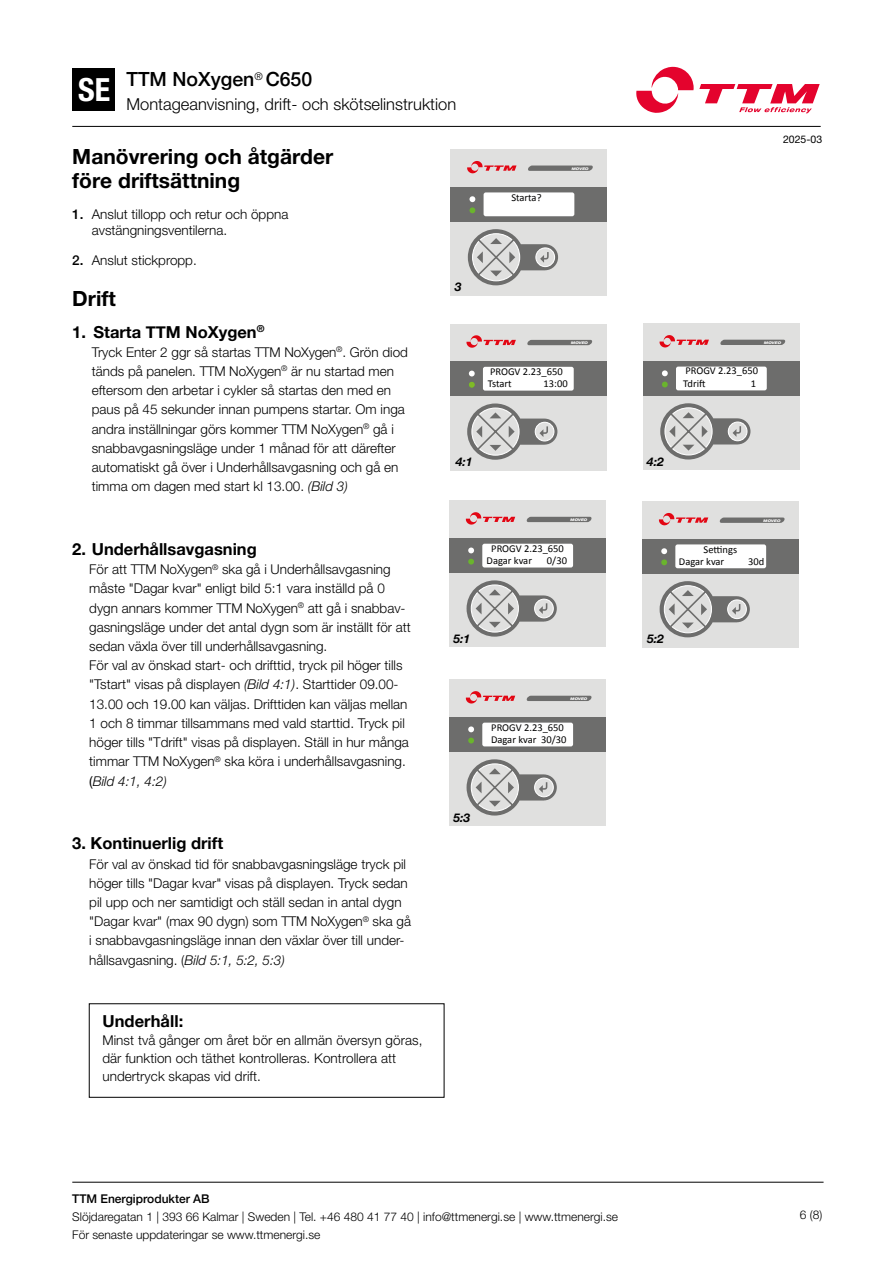
<style>
.page{position:relative;width:893px;height:1263px;background:#fff}
.page>*{position:absolute;margin:0;border:0;box-sizing:border-box;transform-origin:0 0}
.t1{font:700 condensed 31.95px "Helvetica Neue LT Pro";color:#fff}
.t2{font:700 21px/24px "Helvetica Neue LT Pro";color:#000}
.t3{font:500 19.5px "Helvetica Neue";color:#000}
.t4{font:700 16.5px "Helvetica Neue";color:#000}
.t5{font:300 16.5px "Helvetica Neue LT Pro";color:#000}
.t6{font:300 13.5px/19.2px "Helvetica Neue LT Pro";color:#000}
.t7{font:300 12px/17.7px "Helvetica Neue LT Pro";color:#000}
.t8{font:500 12px "Helvetica Neue";color:#000}
.t9{font:italic 700 12px "Helvetica Neue LT Pro";color:#000}
.t10{font:300 12px "Helvetica Neue LT Pro";color:#000}
.t11{font:10.5px/12.6px "Calibri";color:#000}
.t12{font:10.5px "Helvetica Neue LT Pro";color:#000}
.t13{font:italic 800 expanded 3.6px "Helvetica Neue LT Pro";color:#fff}
.s1{font-family:"Helvetica Neue";font-weight:500}
.s2{font-style:italic}
.s3{font-weight:400}
</style>
<div class="page">
<div style="left:73px;top:68px;width:42px;height:43px;background:#000"></div>
<div style="left:89px;top:1003px;width:355px;height:95px;border:1px solid #000"></div>
<div style="left:450px;top:324px;width:156px;height:146px;background:#e0e0df"></div>
<div style="left:450px;top:362px;width:156px;height:34px;background:#6d6d6c"></div>
<svg style="left:469px;top:371px;width:6px;height:5px"></svg>
<div style="left:483px;top:367px;width:91px;height:24px;background:#fff;border-radius:2px"></div>
<svg style="left:466px;top:335px;width:50px;height:13px"></svg>
<svg style="left:527px;top:340px;width:66px;height:5px"></svg>
<svg style="left:467px;top:403px;width:90px;height:57px"></svg>
<svg style="left:469px;top:382px;width:6px;height:6px"></svg>
<div style="left:642px;top:501px;width:157px;height:147px;background:#e0e0df"></div>
<div style="left:642px;top:539px;width:157px;height:34px;background:#6d6d6c"></div>
<svg style="left:661px;top:548px;width:6px;height:17px"></svg>
<div style="left:675px;top:544px;width:91px;height:24px;background:#fff;border-radius:2px"></div>
<svg style="left:659px;top:513px;width:49px;height:12px"></svg>
<svg style="left:719px;top:517px;width:66px;height:6px"></svg>
<svg style="left:660px;top:581px;width:90px;height:56px"></svg>
<div style="left:449px;top:501px;width:157px;height:146px;background:#e0e0df"></div>
<div style="left:449px;top:539px;width:157px;height:34px;background:#6d6d6c"></div>
<svg style="left:468px;top:559px;width:6px;height:5px"></svg>
<svg style="left:468px;top:547px;width:6px;height:6px"></svg>
<div style="left:482px;top:544px;width:91px;height:23px;background:#fff;border-radius:2px"></div>
<svg style="left:466px;top:512px;width:49px;height:13px"></svg>
<svg style="left:526px;top:517px;width:66px;height:5px"></svg>
<svg style="left:467px;top:580px;width:90px;height:57px"></svg>
<div style="left:449px;top:679px;width:157px;height:147px;background:#e0e0df"></div>
<div style="left:449px;top:717px;width:157px;height:35px;background:#6d6d6c"></div>
<svg style="left:468px;top:738px;width:6px;height:5px"></svg>
<svg style="left:468px;top:726px;width:6px;height:6px"></svg>
<div style="left:482px;top:723px;width:91px;height:23px;background:#fff;border-radius:2px"></div>
<svg style="left:466px;top:691px;width:49px;height:12px"></svg>
<svg style="left:526px;top:696px;width:66px;height:5px"></svg>
<svg style="left:467px;top:759px;width:90px;height:56px"></svg>
<div style="left:451px;top:149px;width:156px;height:147px;background:#e0e0df"></div>
<div style="left:451px;top:187px;width:156px;height:34px;background:#6d6d6c"></div>
<svg style="left:469px;top:196px;width:6px;height:17px"></svg>
<div style="left:484px;top:192px;width:90px;height:24px;background:#fff;border-radius:2px"></div>
<svg style="left:467px;top:161px;width:49px;height:12px"></svg>
<svg style="left:528px;top:166px;width:65px;height:5px"></svg>
<svg style="left:468px;top:229px;width:90px;height:56px"></svg>
<div style="left:643px;top:323px;width:156px;height:147px;background:#e0e0df"></div>
<div style="left:643px;top:361px;width:156px;height:35px;background:#6d6d6c"></div>
<svg style="left:662px;top:382px;width:6px;height:5px"></svg>
<svg style="left:662px;top:370px;width:6px;height:6px"></svg>
<div style="left:676px;top:367px;width:91px;height:23px;background:#fff;border-radius:2px"></div>
<svg style="left:659px;top:335px;width:50px;height:12px"></svg>
<svg style="left:720px;top:340px;width:66px;height:5px"></svg>
<svg style="left:660px;top:403px;width:90px;height:56px"></svg>
<svg style="left:636px;top:67px;width:184px;height:46px"></svg>
<hr style="left:72px;top:126px;width:749px;height:1px;background:#000">
<hr style="left:72px;top:1182px;width:752px;height:1px;background:#000">
<h1 class="t1" style="left:78px;top:70px;width:33px">SE</h1>
<h3 class="t3" style="left:126px;top:63px;width:187px">TTM NoXygen<sup>®</sup> C650</h3>
<p class="t5" style="left:126px;top:94px;width:331px">Montageanvisning, drift- och skötselinstruktion</p>
<h2 class="t2" style="left:72px;top:144px;width:262px">Manövrering och åtgärder före driftsättning</h2>
<p class="t6" style="left:92px;top:205px;width:198px;line-height:16.5px;text-indent:-19px"><span class="s1">1.</span> Anslut tillopp och retur och öppna avstängningsventilerna.</p>
<p class="t6" style="left:72px;top:250px;width:126px"><span class="s1">2.</span> Anslut stickpropp.</p>
<h2 class="t2" style="left:72px;top:286px;width:45px">Drift</h2>
<p class="t4" style="left:72px;top:319px;width:194px">1. Starta TTM NoXygen<sup>®</sup></p>
<p class="t6" style="left:92px;top:342px;width:318px">Tryck Enter 2 ggr så startas TTM NoXygen<sup>®</sup>. Grön diod tänds på panelen. TTM NoXygen<sup>®</sup> är nu startad men eftersom den arbetar i cykler så startas den med en paus på 45 sekunder innan pumpens startar. Om inga andra inställningar görs kommer TTM NoXygen<sup>®</sup> gå i snabbavgasningsläge under 1 månad för att därefter automatiskt gå över i Underhållsavgasning och gå en timma om dagen med start kl 13.00. <span class="s2">(Bild 3)</span></p>
<p class="t4" style="left:72px;top:536px;width:186px">2. Underhållsavgasning</p>
<p class="t6" style="left:89px;top:560px;width:323px">För att TTM NoXygen<sup>®</sup> ska gå i Underhållsavgasning måste "Dagar kvar" enligt bild 5:1 vara inställd på 0 dygn annars kommer TTM NoXygen<sup>®</sup> att gå i snabbav&shy;gasningsläge under det antal dygn som är inställt för att sedan växla över till underhållsavgasning.<br>För val av önskad start- och drifttid, tryck pil höger tills "Tstart" visas på displayen <span class="s2">(Bild 4:1)</span>. Starttider 09.00- 13.00 och 19.00 kan väljas. Drifttiden kan väljas mellan 1 och 8 timmar tillsammans med vald starttid. Tryck pil höger tills "Tdrift" visas på displayen. Ställ in hur många timmar TTM NoXygen<sup>®</sup> ska köra i underhållsavgasning. <span class="s3">(</span><span class="s2">Bild 4:1, 4:2)</span></p>
<p class="t4" style="left:72px;top:830px;width:152px">3. Kontinuerlig drift</p>
<p class="t6" style="left:89px;top:854px;width:323px">För val av önskad tid för snabbavgasningsläge tryck pil höger tills "Dagar kvar" visas på displayen. Tryck sedan pil upp och ner samtidigt och ställ sedan in antal dygn "Dagar kvar" (max 90 dygn) som TTM NoXygen<sup>®</sup> ska gå i snabbavgasningsläge innan den växlar över till under&shy;hållsavgasning. (<span class="s2">Bild 5:1, 5:2, 5:3)</span></p>
<p class="t11" style="left:511px;top:190px;width:32px">Starta?</p>
<p class="t13" style="left:571px;top:166px;width:18px">MOVEO</p>
<p class="t9" style="left:455px;top:280px;width:8px">3</p>
<p class="t13" style="left:571px;top:340px;width:18px">MOVEO</p>
<p class="t11" style="left:488px;top:364px;width:76px">PROGV 2.23_650<br>Tstart</p>
<p class="t11" style="left:544px;top:377px;width:26px">13:00</p>
<p class="t9" style="left:456px;top:454px;width:18px">4:1</p>
<p class="t9" style="left:647px;top:454px;width:18px">4:2</p>
<p class="t13" style="left:570px;top:517px;width:18px">MOVEO</p>
<p class="t11" style="left:487px;top:541px;width:79px;text-indent:5px">PROGV 2.23_650<br>Dagar kvar</p>
<p class="t11" style="left:547px;top:554px;width:22px">0/30</p>
<p class="t9" style="left:453px;top:632px;width:18px">5:1</p>
<p class="t13" style="left:570px;top:696px;width:18px">MOVEO</p>
<p class="t11" style="left:491px;top:720px;width:77px">PROGV 2.23_650<br>Dagar kvar 30/30</p>
<p class="t9" style="left:453px;top:810px;width:18px">5:3</p>
<p class="t9" style="left:647px;top:631px;width:18px">5:2</p>
<p class="t12" style="left:783px;top:133px;width:41px">2025-03</p>
<p class="t13" style="left:764px;top:340px;width:18px">MOVEO</p>
<p class="t11" style="left:683px;top:364px;width:76px">PROGV 2.23_650<br>Tdrift</p>
<p class="t11" style="left:751px;top:377px;width:7px">1</p>
<p class="t11" style="left:679px;top:542px;width:60px;text-indent:25px">Settings<br>Dagar kvar</p>
<p class="t13" style="left:763px;top:518px;width:18px">MOVEO</p>
<p class="t11" style="left:748px;top:555px;width:18px">30d</p>
<p class="t4" style="left:102px;top:1008px;width:83px">Underhåll:</p>
<p class="t6" style="left:102px;top:1031px;width:322px;line-height:18px">Minst två gånger om året bör en allmän översyn göras, där funktion och täthet kontrolleras. Kontrollera att undertryck skapas vid drift.</p>
<p class="t8" style="left:72px;top:1189px;width:139px">TTM Energiprodukter AB</p>
<p class="t7" style="left:72px;top:1208px;width:547px">Slöjdaregatan 1 | 393 66 Kalmar | Sweden | Tel. +46 480 41 77 40 | info@ttmenergi.se | www.ttmenergi.se<br>För senaste uppdateringar se www.ttmenergi.se</p>
<p class="t10" style="left:800px;top:1207px;width:24px">6 (8)</p>
</div>
